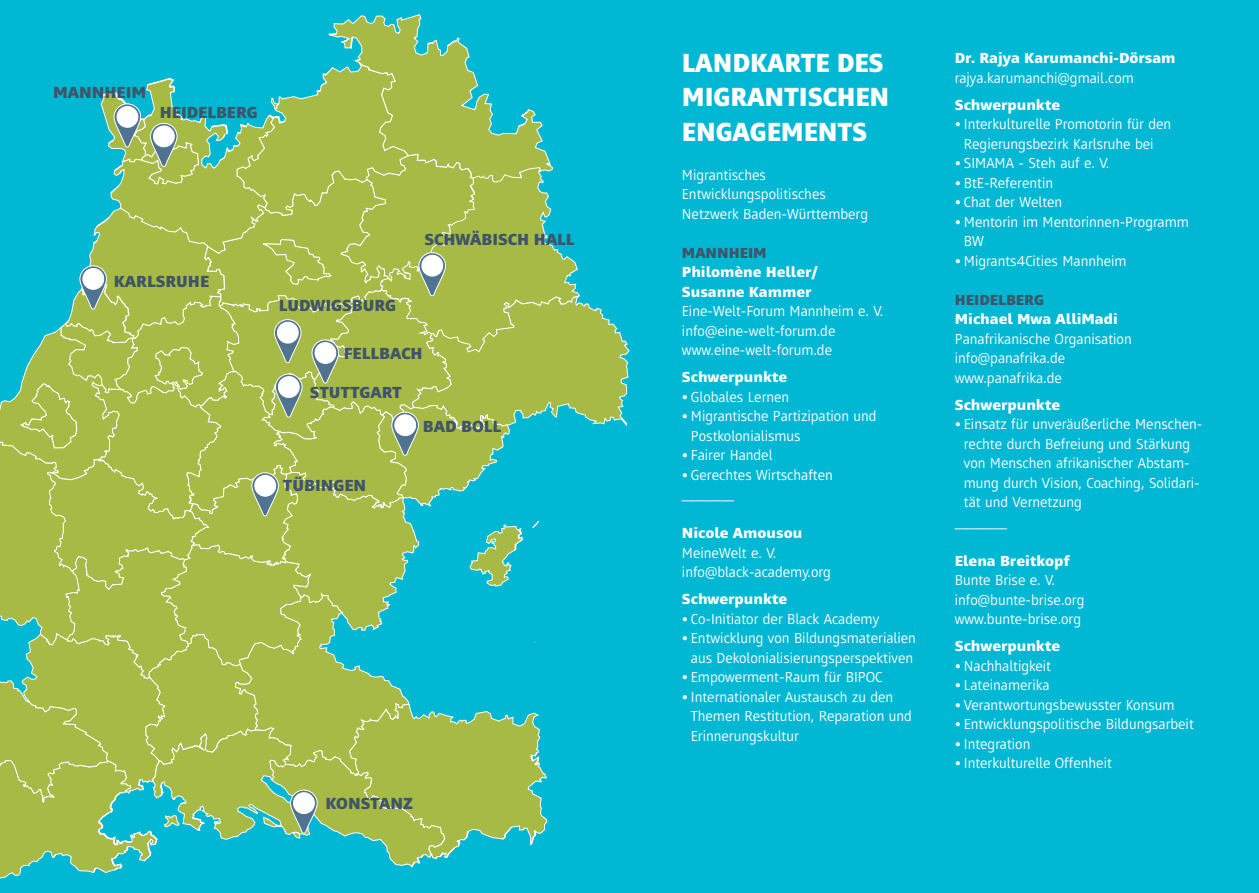
<style>
.page{position:relative;width:1259px;height:893px;background:#00b7d4}
.page>*{position:absolute;margin:0;border:0;box-sizing:border-box;transform-origin:0 0}
.t1{font:800 27px/34.5px "Mayberry Pro";letter-spacing:-.005em;color:#fff;scale:.95 1}
.t2{font:800 16.5px "Mayberry Pro";color:#3f5468}
.t3{font:15px/19.5px "Mayberry Pro";color:#fff}
.t4{font:800 15px/19.5px "Mayberry Pro";color:#fff}
.t5{font:800 15px "Mayberry Pro";color:#3f5468}
</style>
<div class="page">
<svg style="left:0;top:14px;width:630px;height:865px"></svg>
<p class="t2" style="left:53px;top:81px;width:95px">MANNHEIM</p>
<p class="t2" style="left:160px;top:101px;width:100px">HEIDELBERG</p>
<p class="t2" style="left:114px;top:270px;width:97px">KARLSRUHE</p>
<p class="t2" style="left:424px;top:228px;width:152px">SCHWÄBISCH HALL</p>
<p class="t2" style="left:279px;top:295px;width:119px">LUDWIGSBURG</p>
<p class="t2" style="left:344px;top:343px;width:80px">FELLBACH</p>
<p class="t2" style="left:310px;top:382px;width:93px">STUTTGART</p>
<p class="t2" style="left:283px;top:475px;width:85px">TÜBINGEN</p>
<p class="t2" style="left:423px;top:415px;width:80px">BAD BOLL</p>
<p class="t2" style="left:325px;top:792px;width:89px">KONSTANZ</p>
<h1 class="t1" style="left:682px;top:44px;width:220px">LANDKARTE DES<br>MIGRANTISCHEN<br>ENGAGEMENTS</h1>
<p class="t3" style="left:682px;top:164px;width:188px">Migrantisches<br>Entwicklungspolitisches<br>Netzwerk Baden-Württemberg</p>
<p class="t5" style="left:682px;top:243px;width:86px">MANNHEIM</p>
<p class="t4" style="left:682px;top:262px;width:137px">Philomène Heller/<br>Susanne Kammer</p>
<p class="t3" style="left:682px;top:301px;width:203px">Eine-Welt-Forum Mannheim e. V. info@eine-welt-forum.de www.eine-welt-forum.de</p>
<p class="t4" style="left:682px;top:367px;width:107px">Schwerpunkte</p>
<p class="t3" style="left:682px;top:386px;width:109px">• Globales Lernen</p>
<p class="t3" style="left:691px;top:406px;width:187px;text-indent:-9px">• Migrantische Partizipation und<br>Postkolonialismus</p>
<p class="t3" style="left:682px;top:445px;width:92px">• Fairer Handel</p>
<p class="t3" style="left:682px;top:464px;width:152px">• Gerechtes Wirtschaften ________</p>
<p class="t4" style="left:682px;top:523px;width:122px">Nicole Amousou</p>
<p class="t3" style="left:682px;top:542px;width:151px">MeineWelt e. V. info@black-academy.org</p>
<p class="t4" style="left:682px;top:589px;width:107px">Schwerpunkte</p>
<p class="t3" style="left:682px;top:608px;width:199px">• Co-Initiator der Black Academy</p>
<p class="t3" style="left:682px;top:628px;width:235px;text-align:center">• Entwicklung von Bildungsmaterialien aus Dekolonialisierungsperspektiven</p>
<p class="t3" style="left:682px;top:667px;width:202px">• Empowerment-Raum für BIPOC</p>
<p class="t3" style="left:691px;top:686px;width:222px;text-indent:-9px">• Internationaler Austausch zu den<br>Themen Restitution, Reparation und<br>Erinnerungskultur</p>
<p class="t4" style="left:955px;top:48px;width:222px">Dr. Rajya Karumanchi-Dörsam</p>
<p class="t3" style="left:955px;top:67px;width:181px">rajya.karumanchi@gmail.com</p>
<p class="t4" style="left:955px;top:94px;width:107px">Schwerpunkte</p>
<p class="t3" style="left:955px;top:114px;width:218px;text-align:center">• Interkulturelle Promotorin für den<br>Regierungsbezirk Karlsruhe bei</p>
<p class="t3" style="left:955px;top:153px;width:156px">• SIMAMA - Steh auf e. V.</p>
<p class="t3" style="left:955px;top:172px;width:100px">• BtE-Referentin</p>
<p class="t3" style="left:955px;top:192px;width:109px">• Chat der Welten</p>
<p class="t3" style="left:964px;top:211px;width:226px;text-indent:-9px">• Mentorin im Mentorinnen-Programm<br>BW</p>
<p class="t3" style="left:955px;top:250px;width:173px">• Migrants4Cities Mannheim</p>
<p class="t5" style="left:955px;top:289px;width:91px">HEIDELBERG</p>
<p class="t4" style="left:955px;top:309px;width:164px">Michael Mwa AlliMadi</p>
<p class="t3" style="left:955px;top:328px;width:178px">Panafrikanische Organisation info@panafrika.de www.panafrika.de</p>
<p class="t4" style="left:955px;top:394px;width:107px">Schwerpunkte</p>
<p class="t3" style="left:955px;top:414px;width:249px">• Einsatz für unveräußerliche Menschen-</p>
<p class="t3" style="left:964px;top:433px;width:228px">rechte durch Befreiung und Stärkung</p>
<p class="t3" style="left:964px;top:453px;width:227px">von Menschen afrikanischer Abstam-</p>
<p class="t3" style="left:964px;top:472px;width:237px">mung durch Vision, Coaching, Solidari-</p>
<p class="t3" style="left:964px;top:492px;width:119px">tät und Vernetzung</p>
<p class="t3" style="left:955px;top:511px;width:54px">________</p>
<p class="t4" style="left:955px;top:550px;width:117px">Elena Breitkopf</p>
<p class="t3" style="left:955px;top:570px;width:131px">Bunte Brise e. V. info@bunte-brise.org www.bunte-brise.org</p>
<p class="t4" style="left:955px;top:636px;width:107px">Schwerpunkte</p>
<p class="t3" style="left:955px;top:655px;width:98px">• Nachhaltigkeit</p>
<p class="t3" style="left:955px;top:675px;width:96px">• Lateinamerika</p>
<p class="t3" style="left:955px;top:694px;width:221px">• Verantwortungsbewusster Konsum</p>
<p class="t3" style="left:955px;top:714px;width:240px">• Entwicklungspolitische Bildungsarbeit</p>
<p class="t3" style="left:955px;top:733px;width:77px">• Integration</p>
<p class="t3" style="left:955px;top:753px;width:159px">• Interkulturelle Offenheit</p>
</div>
